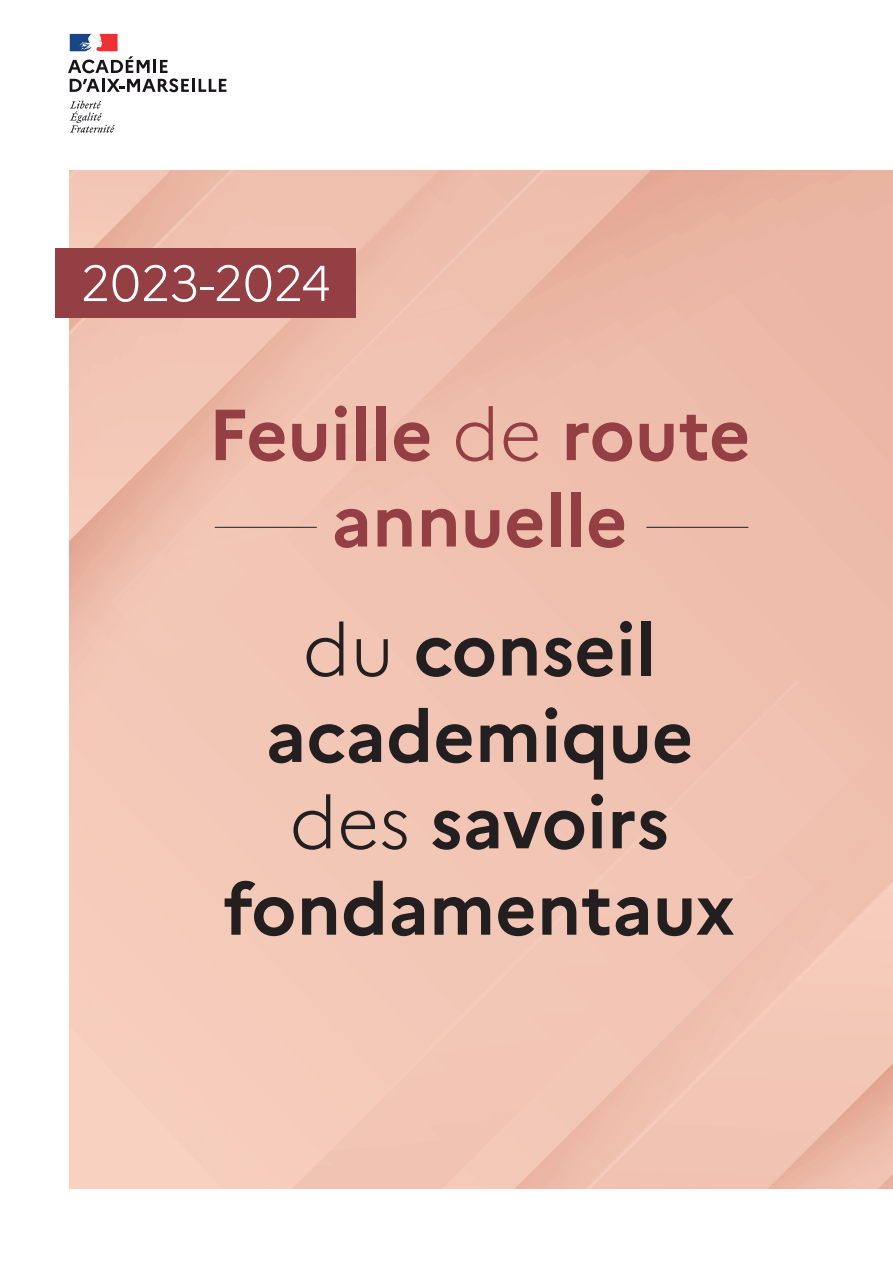
<style>
.page{position:relative;width:893px;height:1263px;background:#fff}
.page>*{position:absolute;margin:0;border:0;box-sizing:border-box;transform-origin:0 0}
.t1{font:700 72px/86.4px "Marianne";color:#231f20;text-align:center}
.t2{font:700 72px/86.4px "Marianne";color:#943f44;text-align:center}
.t3{font:300 50.4px "Marianne";letter-spacing:-.01em;color:#fff}
.s1{font-weight:300}
</style>
<div class="page">
<img style="left:69px;top:170px;width:824px;height:1018px">
<svg style="left:70px;top:101px;width:45px;height:32px"></svg>
<svg style="left:68px;top:34px;width:158px;height:58px"></svg>
<hr style="left:215px;top:527px;width:102px;height:1px;background:#231f20">
<hr style="left:646px;top:527px;width:102px;height:1px;background:#231f20">
<div style="left:55px;top:249px;width:301px;height:69px;background:#943f44"></div>
<p class="t3" style="left:80px;top:252px;width:252px">2023-2024</p>
<p class="t2" style="left:208px;top:391px;width:544px">Feuille <span class="s1">de</span> route annuelle</p>
<p class="t1" style="left:224px;top:606px;width:513px"><span class="s1">du</span> conseil academique <span class="s1">des</span> savoirs fondamentaux</p>
</div>
